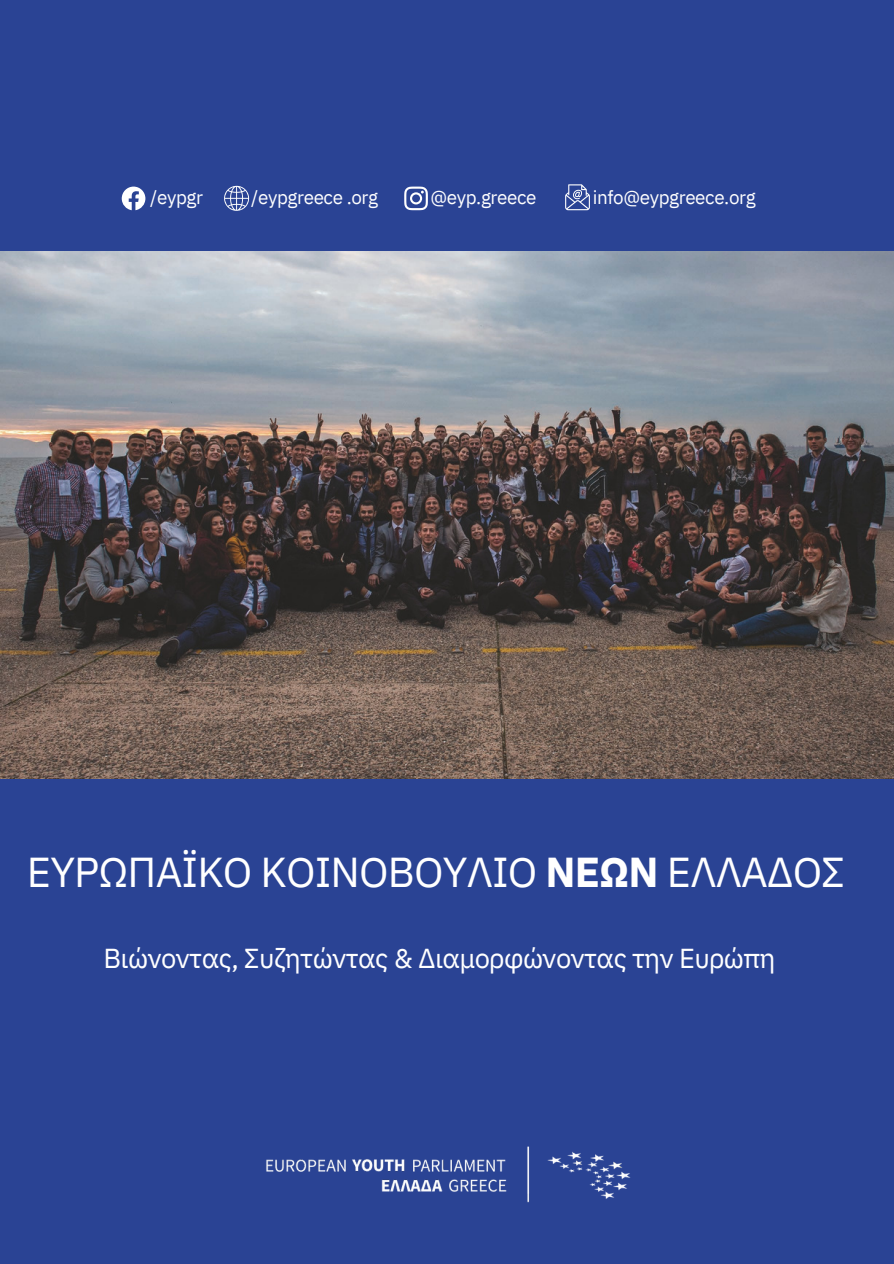
<style>
.page{position:relative;width:894px;height:1264px;background:#fff}
.page>*{position:absolute;margin:0;border:0;box-sizing:border-box;transform-origin:0 0}
.t1{font:41.7px "IBM Plex Sans";letter-spacing:-.02em;color:#fff}
.t2{font:27.3px "IBM Plex Sans";letter-spacing:-.02em;color:#fff}
.t3{font:18.9px "IBM Plex Sans";letter-spacing:-.02em;color:#fff}
.s1{font-weight:700}
</style>
<div class="page">
<div style="left:0;top:0;width:893px;height:1263px;background:#2a4394"></div>
<img style="left:1px;top:251px;width:892px;height:527px">
<svg style="left:404px;top:186px;width:24px;height:24px"></svg>
<svg style="left:122px;top:186px;width:23px;height:24px"></svg>
<svg style="left:565px;top:184px;width:24px;height:26px"></svg>
<svg style="left:224px;top:185px;width:25px;height:26px"></svg>
<img style="left:266px;top:1146px;width:365px;height:57px">
<p class="t3" style="left:150px;top:184px;width:54px">/eypgr</p>
<p class="t3" style="left:251px;top:184px;width:128px">/eypgreece .org</p>
<p class="t3" style="left:430px;top:184px;width:108px">@eyp.greece</p>
<p class="t3" style="left:592px;top:184px;width:164px">info@eypgreece.org</p>
<p class="t1" style="left:27px;top:844px;width:819px">ΕΥΡΩΠΑΪΚΟ ΚΟΙΝΟΒΟΥΛΙΟ <span class="s1">ΝΕΩΝ</span> ΕΛΛΑΔΟΣ</p>
<p class="t2" style="left:103px;top:939px;width:673px">Βιώνοντας, Συζητώντας &amp; Διαμορφώνοντας την Ευρώπη</p>
</div>
